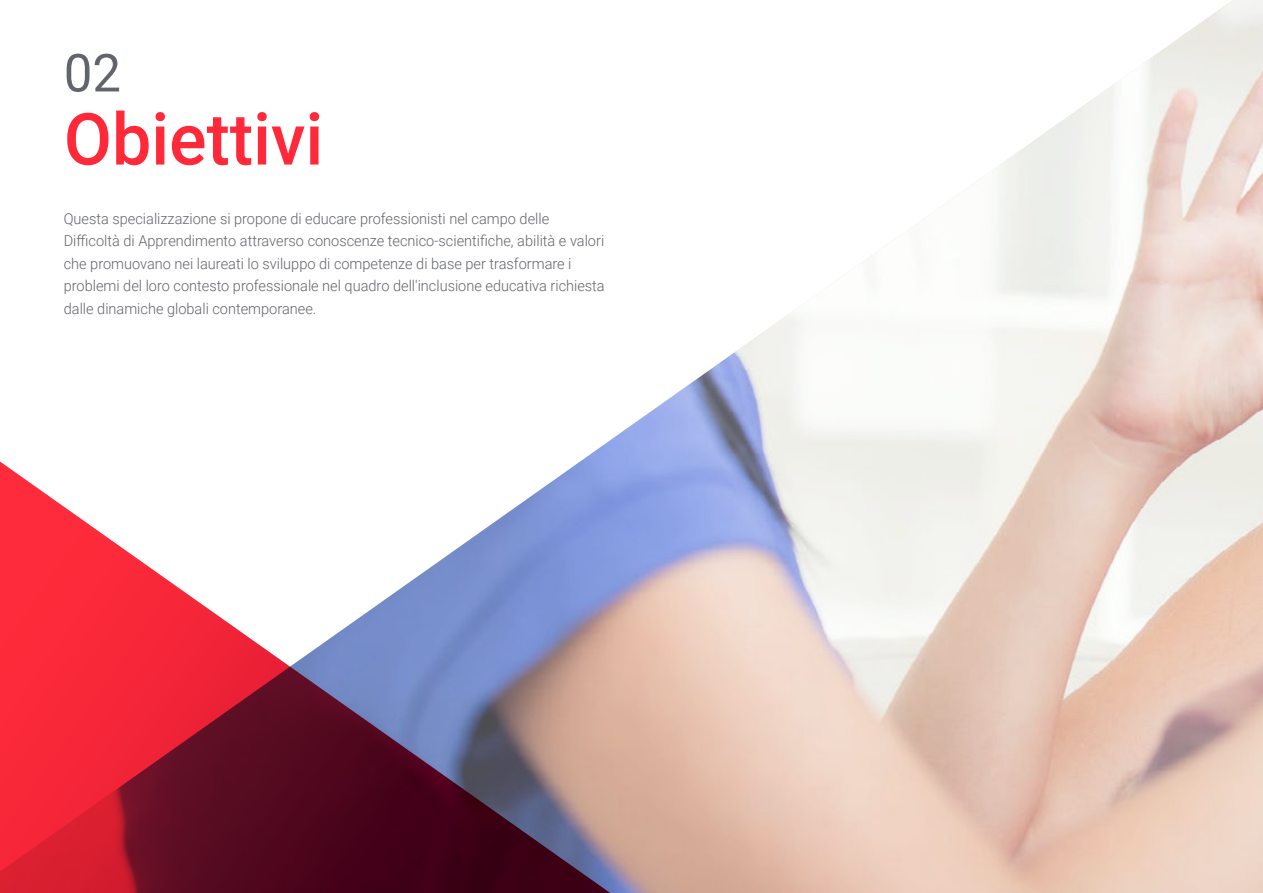
<style>
.page{position:relative;width:1263px;height:893px;background:#fff}
.page>*{position:absolute;margin:0;border:0;box-sizing:border-box;transform-origin:0 0}
.t1{font:500 72px "Roboto";color:#ff293a}
.t2{font:52.5px "Roboto";color:#61646a}
.t3{font:300 15px/22.5px "Roboto";color:#61646a}
</style>
<div class="page">
<img style="left:602px;top:0;width:661px;height:893px">
<svg style="left:0;top:446px;width:640px;height:447px"></svg>
<h2 class="t2" style="left:64px;top:36px;width:59px">02</h2>
<h1 class="t1" style="left:64px;top:89px;width:261px">Obiettivi</h1>
<p class="t3" style="left:64px;top:207px;width:542px">Questa specializzazione si propone di educare professionisti nel campo delle Difficoltà di Apprendimento attraverso conoscenze tecnico-scientifiche, abilità e valori che promuovano nei laureati lo sviluppo di competenze di base per trasformare i problemi del loro contesto professionale nel quadro dell'inclusione educativa richiesta dalle dinamiche globali contemporanee.</p>
</div>
